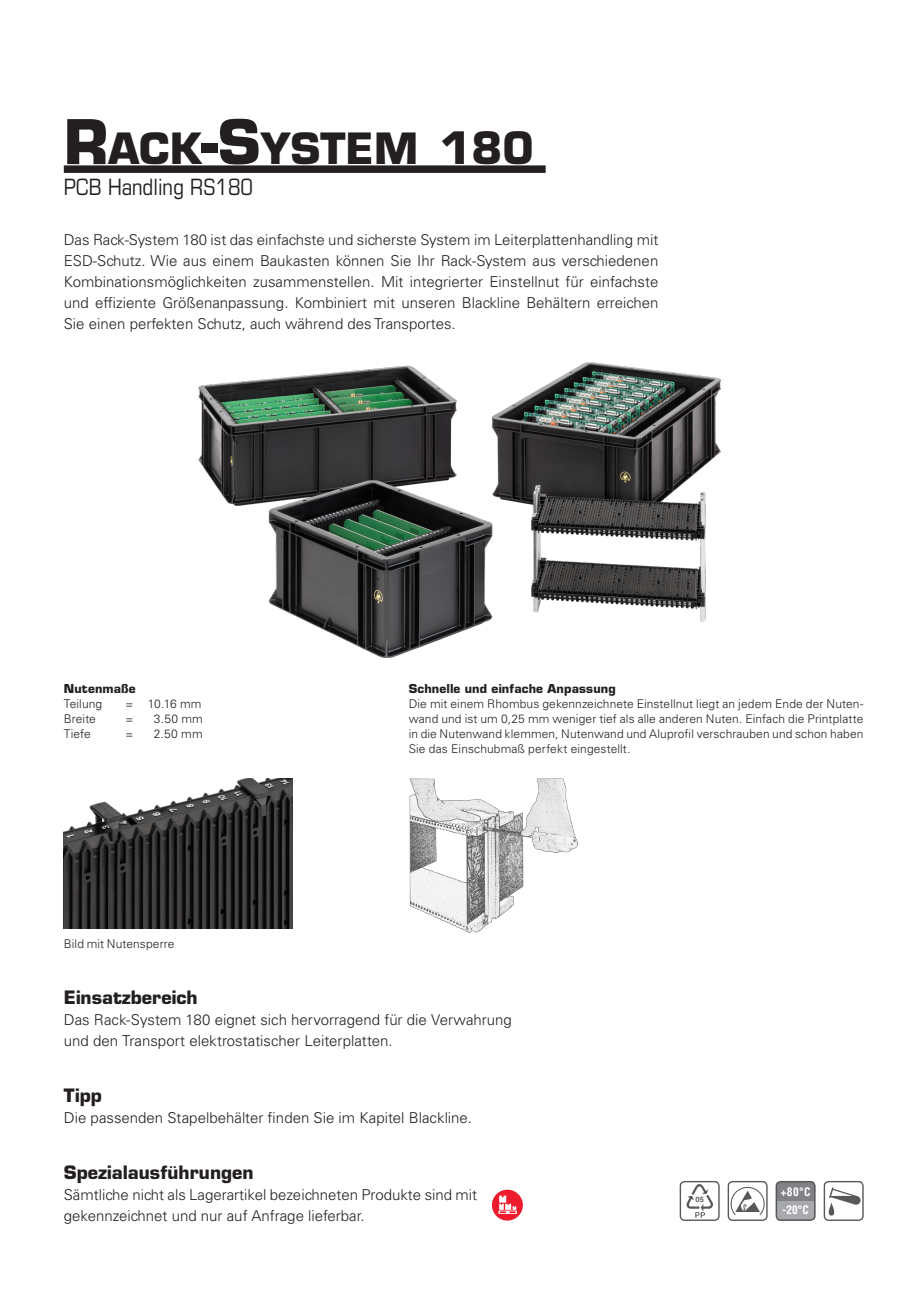
<style>
.page{position:relative;width:919px;height:1289px;background:#fff}
.page>*{position:absolute;margin:0;border:0;box-sizing:border-box;transform-origin:0 0}
.t1{font:700 42px "Eurostile LT Std";color:#231f20}
.t2{font:condensed 22.5px "Eurostile LT Std";color:#231f20}
.t3{font:700 18px "Eurostile LT Std";color:#231f20}
.t4{font:300 15px/21px "Univers LT Std";color:#231f20}
.t5{font:300 12px/15px "Univers LT Std";letter-spacing:.01em;color:#231f20;text-align:justify}
.t6{font:700 12px "Eurostile LT Std";letter-spacing:.01em;color:#231f20}
.t7{font:700 condensed 11.4px/18.6px "Helvetica LT Std";color:#fff}
.t8{font:700 7.35px "Helvetica LT Std";color:#57585a}
.s1{font-size:60px}
.s2{font-size:43.5px}
</style>
<div class="page">
<div style="left:64px;top:165px;width:481px;height:8px;background:#231f20"></div>
<img style="left:198px;top:363px;width:522px;height:295px">
<img style="left:409px;top:778px;width:169px;height:155px">
<img style="left:64px;top:778px;width:228px;height:150px">
<div style="left:492px;top:1189px;width:31px;height:31px;background:#ee1b2c;border-radius:50%"></div>
<hr style="left:498px;top:1210px;width:19px;height:3px;background:#fff">
<svg style="left:499px;top:1195px;width:17px;height:17px"></svg>
<svg style="left:727px;top:1181px;width:40px;height:39px"></svg>
<svg style="left:679px;top:1181px;width:40px;height:39px"></svg>
<svg style="left:823px;top:1181px;width:40px;height:39px"></svg>
<svg style="left:775px;top:1181px;width:40px;height:39px;background:#8f9194"></svg>
<h1 class="t1" style="left:64px;top:123px;width:471px"><span class="s1">R</span>ACK<span class="s1">-S</span>YSTEM <span class="s2">180</span></h1>
<h2 class="t2" style="left:64px;top:173px;width:191px">PCB Handling RS180</h2>
<p class="t4" style="left:64px;top:229px;width:596px;text-align:justify">Das Rack-System 180 ist das einfachste und sicherste System im Leiterplattenhandling mit ESD-Schutz. Wie aus einem Baukasten können Sie Ihr Rack-System aus verschiedenen Kombinationsmöglichkeiten zusammenstellen. Mit integrierter Einstellnut für einfachste und effiziente Größenanpassung. Kombiniert mit unseren Blackline Behältern erreichen Sie einen perfekten Schutz, auch während des Transportes.</p>
<p class="t6" style="left:64px;top:681px;width:73px">Nutenmaße</p>
<p class="t5" style="left:64px;top:696px;width:40px">Teilung</p>
<p class="t5" style="left:125px;top:696px;width:78px">= 10.16 mm</p>
<p class="t5" style="left:64px;top:711px;width:34px">Breite</p>
<p class="t5" style="left:125px;top:711px;width:9px">=</p>
<p class="t5" style="left:154px;top:711px;width:51px">3.50 mm</p>
<p class="t5" style="left:64px;top:726px;width:28px">Tiefe</p>
<p class="t5" style="left:125px;top:726px;width:9px">=</p>
<p class="t5" style="left:154px;top:726px;width:50px">2.50 mm</p>
<p class="t5" style="left:64px;top:935px;width:112px">Bild mit Nutensperre</p>
<p class="t6" style="left:408px;top:681px;width:208px">Schnelle und einfache Anpassung</p>
<p class="t5" style="left:408px;top:696px;width:456px">Die mit einem Rhombus gekennzeichnete Einstellnut liegt an jedem Ende der Nuten&shy;wand und ist um 0,25 mm weniger tief als alle anderen Nuten. Einfach die Printplatte in die Nutenwand klemmen, Nutenwand und Aluprofil verschrauben und schon haben Sie das Einschubmaß perfekt eingestellt.</p>
<p class="t3" style="left:64px;top:985px;width:135px">Einsatzbereich</p>
<p class="t4" style="left:64px;top:1008px;width:449px">Das Rack-System 180 eignet sich hervorragend für die Verwahrung und den Transport elektrostatischer Leiterplatten.</p>
<p class="t3" style="left:64px;top:1084px;width:40px">Tipp</p>
<p class="t4" style="left:64px;top:1107px;width:409px">Die passenden Stapelbehälter finden Sie im Kapitel Blackline.</p>
<p class="t3" style="left:64px;top:1161px;width:191px">Spezialausführungen</p>
<p class="t4" style="left:64px;top:1184px;width:415px">Sämtliche nicht als Lagerartikel bezeichneten Produkte sind mit gekennzeichnet und nur auf Anfrage lieferbar.</p>
<p class="t8" style="left:695px;top:1194px;width:10px">05</p>
<p class="t7" style="left:780px;top:1182px;width:31px">+80°C -20°C</p>
</div>
